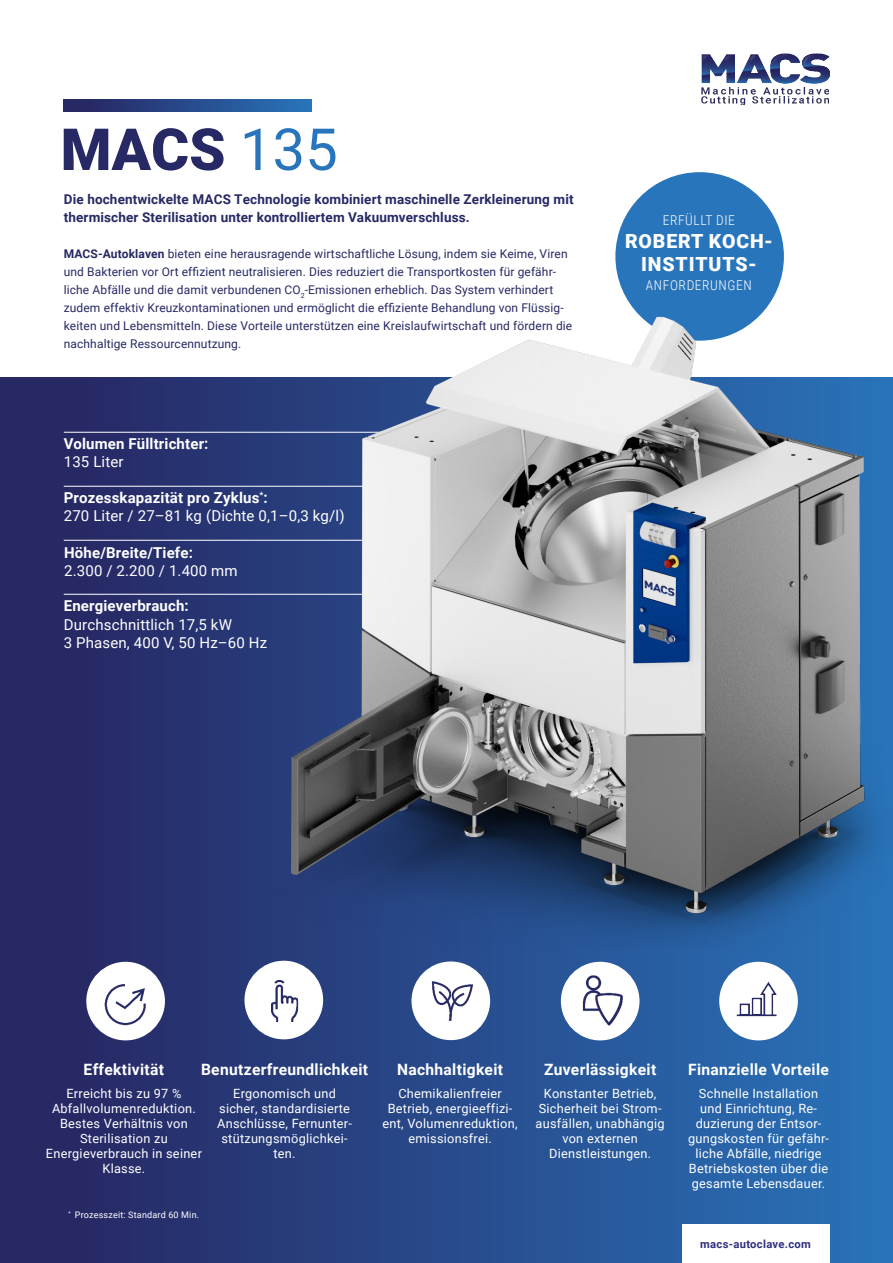
<style>
.page{position:relative;width:893px;height:1263px;background:#fff}
.page>*{position:absolute;margin:0;border:0;box-sizing:border-box;transform-origin:0 0}
.t1{font:900 58.05px "Roboto";color:#272965}
.t2{font:900 19.5px/23.1px "Roboto";letter-spacing:.045em;color:#fff;text-align:center}
.t3{font:700 15.6px "Roboto";letter-spacing:.02em;color:#fff}
.t4{font:15px/18px "Roboto";letter-spacing:.01em;color:#fff}
.t5{font:700 15px "Roboto";letter-spacing:.01em;color:#fff}
.t6{font:700 13.5px/18px "Roboto";letter-spacing:.01em;color:#272965}
.t7{font:300 13.5px "Roboto Condensed";letter-spacing:.045em;color:#fff}
.t8{font:12.75px/15px "Roboto";letter-spacing:.02em;color:#fff;text-align:center}
.t9{font:12px/18px "Roboto";letter-spacing:.01em;color:#272965}
.t10{font:700 11.25px "Roboto";letter-spacing:.025em;color:#30317f}
.t11{font:9px "Roboto";letter-spacing:.02em;color:#fff}
.s1{font-weight:400;color:#2975bc}
.s2{font-weight:700}
</style>
<div class="page">
<div style="left:0;top:378px;width:893px;height:885px;background:linear-gradient(to right,#27235e,#2a73ba)"></div>
<hr style="left:64px;top:432px;width:595px;height:1px;background:#fff">
<hr style="left:64px;top:486px;width:595px;height:1px;background:#fff">
<hr style="left:64px;top:540px;width:595px;height:1px;background:#fff">
<hr style="left:64px;top:594px;width:595px;height:1px;background:#fff">
<div style="left:86px;top:962px;width:79px;height:78px;background:#fff;border-radius:50%"></div>
<img style="left:104px;top:984px;width:42px;height:41px">
<div style="left:244px;top:961px;width:79px;height:78px;background:#fff;border-radius:50%"></div>
<img style="left:271px;top:980px;width:28px;height:42px">
<div style="left:561px;top:962px;width:78px;height:78px;background:#fff;border-radius:50%"></div>
<img style="left:582px;top:976px;width:41px;height:49px">
<div style="left:719px;top:962px;width:79px;height:78px;background:#fff;border-radius:50%"></div>
<img style="left:736px;top:982px;width:40px;height:35px">
<svg style="left:64px;top:100px;width:247px;height:11px;background:#274a8b"></svg>
<div style="left:682px;top:1225px;width:147px;height:38px;background:#fff"></div>
<div style="left:615px;top:172px;width:169px;height:169px;background:#2975bc;border-radius:50%"></div>
<img style="left:702px;top:53px;width:127px;height:51px">
<div style="left:411px;top:961px;width:79px;height:79px;background:#fff;border-radius:50%"></div>
<img style="left:431px;top:981px;width:42px;height:40px">
<img style="left:191px;top:315px;width:702px;height:633px">
<h1 class="t1" style="left:61px;top:116px;width:279px">MACS <span class="s1">135</span></h1>
<p class="t6" style="left:64px;top:191px;width:511px">Die hochentwickelte MACS Technologie kombiniert maschinelle Zerkleinerung mit thermischer Sterilisation unter kontrolliertem Vakuumverschluss.</p>
<p class="t9" style="left:64px;top:245px;width:510px"><span class="s2">MACS-Autoklaven</span> bieten eine herausragende wirtschaftliche Lösung, indem sie Keime, Viren und Bakterien vor Ort effizient neutralisieren. Dies reduziert die Transportkosten für gefähr&shy;liche Abfälle und die damit verbundenen CO<sub>2</sub>-Emissionen erheblich. Das System verhindert zudem effektiv Kreuzkontaminationen und ermöglicht die effiziente Behandlung von Flüssig&shy;keiten und Lebensmitteln. Diese Vorteile unterstützen eine Kreislaufwirtschaft und fördern die nachhaltige Ressourcennutzung.</p>
<p class="t5" style="left:64px;top:438px;width:146px">Volumen Fülltrichter:</p>
<p class="t4" style="left:64px;top:454px;width:61px">135 Liter</p>
<p class="t4" style="left:64px;top:490px;width:282px"><span class="s2">Prozesskapazität pro Zyklus</span><sup>*</sup><span class="s2">:<br></span>270 Liter / 27–81 kg (Dichte 0,1–0,3 kg/l)</p>
<p class="t5" style="left:64px;top:546px;width:130px">Höhe/Breite/Tiefe:</p>
<p class="t4" style="left:64px;top:563px;width:175px">2.300 / 2.200 / 1.400 mm</p>
<p class="t5" style="left:64px;top:600px;width:127px">Energieverbrauch:</p>
<p class="t4" style="left:64px;top:616px;width:205px">Durchschnittlich 17,5 kW<br>3 Phasen, 400 V, 50 Hz–60 Hz</p>
<p class="t7" style="left:663px;top:212px;width:74px">ERFÜLLT DIE</p>
<h2 class="t2" style="left:625px;top:230px;width:150px">ROBERT KOCH-<br>INSTITUTS-</h2>
<p class="t7" style="left:646px;top:278px;width:107px">ANFORDERUNGEN</p>
<p class="t3" style="left:84px;top:1059px;width:82px">Effektivität</p>
<p class="t8" style="left:46px;top:1085px;width:158px">Erreicht bis zu 97 %<br>Abfallvolumenreduktion.<br>Bestes Verhältnis von<br>Sterilisation zu<br>Energieverbrauch in seiner<br>Klasse.</p>
<p class="t3" style="left:201px;top:1059px;width:169px">Benutzerfreundlichkeit</p>
<p class="t8" style="left:217px;top:1085px;width:136px">Ergonomisch und sicher, standardisierte<br>Anschlüsse, Fernunter&shy;stützungsmöglichkei&shy;ten.</p>
<p class="t11" style="left:68px;top:1210px;width:132px"><sup>*</sup> Prozesszeit: Standard 60 Min.</p>
<p class="t3" style="left:397px;top:1059px;width:108px">Nachhaltigkeit</p>
<p class="t8" style="left:383px;top:1085px;width:137px">Chemikalienfreier<br>Betrieb, energieeffizi&shy;ent, Volumenreduktion, emissionsfrei.</p>
<p class="t3" style="left:544px;top:1063px;width:114px">Zuverlässigkeit</p>
<p class="t8" style="left:536px;top:1086px;width:131px">Konstanter Betrieb,<br>Sicherheit bei Strom&shy;ausfällen, unabhängig von externen<br>Dienstleistungen.</p>
<p class="t3" style="left:688px;top:1063px;width:142px">Finanzielle Vorteile</p>
<p class="t8" style="left:688px;top:1086px;width:143px">Schnelle Installation und Einrichtung, Re&shy;duzierung der Entsor&shy;gungskosten für gefähr&shy;liche Abfälle, niedrige<br>Betriebskosten über die gesamte Lebensdauer.</p>
<p class="t10" style="left:700px;top:1239px;width:112px">macs-autoclave.com</p>
</div>
